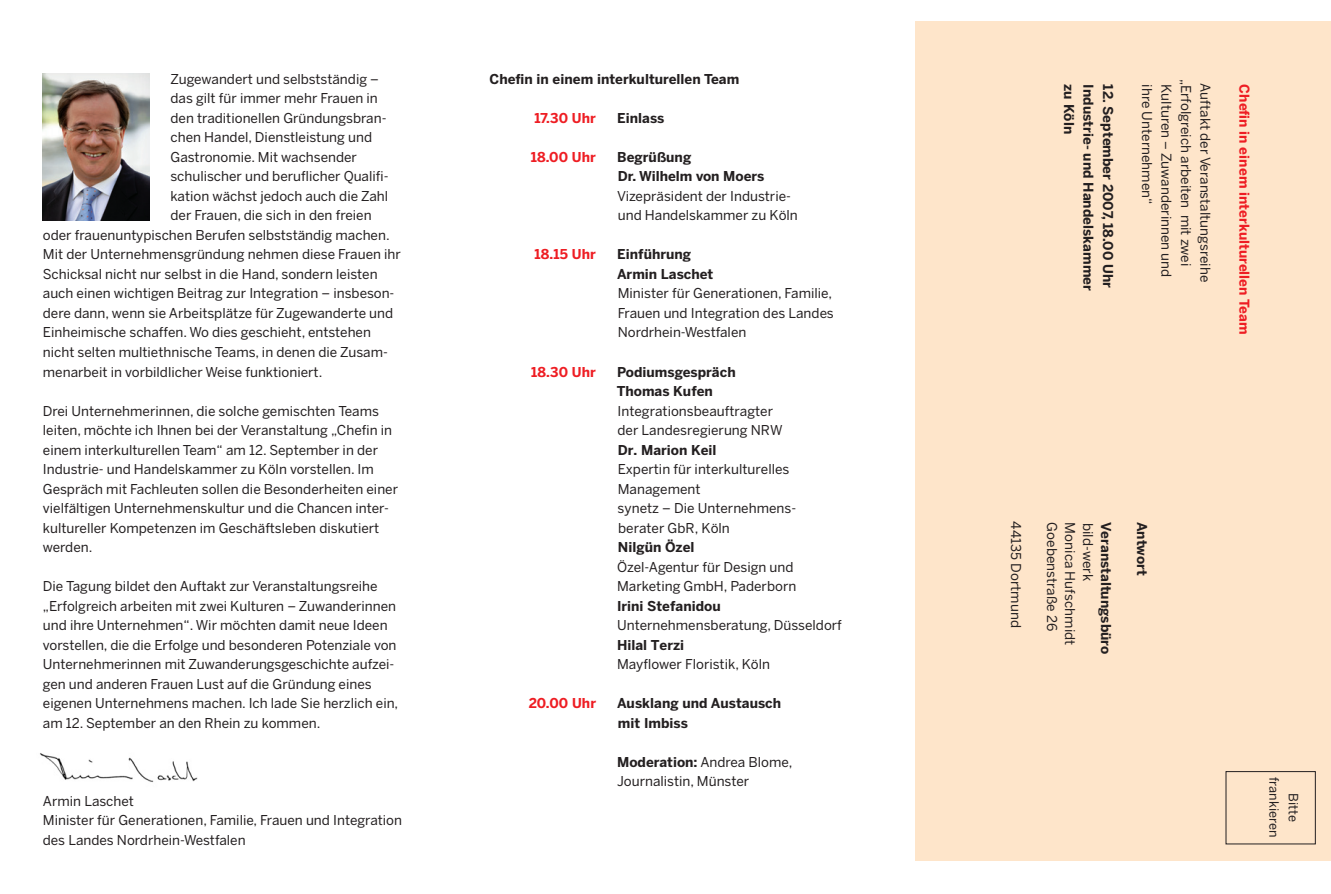
<style>
.page{position:relative;width:1331px;height:894px;background:#fff}
.page>*{position:absolute;margin:0;border:0;box-sizing:border-box;transform-origin:0 0}
.fliesstext{font:13.5px/19.5px "Benton Sans";color:#231f20}
.Absatzformat_3{font:13.5px/19.5px "Benton Sans";color:#231f20}
.Hervorhebungen{font:700 13.5px/19.5px "Benton Sans";letter-spacing:.005em;color:#231f20}
.fliesstext-2{font:700 13.5px/19.5px "Benton Sans";letter-spacing:.005em;color:#231f20}
.Hervorhebungen-2{font:700 13.5px "Benton Sans";letter-spacing:.005em;color:#ee1d23}
.Absatzformat_3-2{font:700 13.5px "Benton Sans";letter-spacing:.005em;color:#ee1d23}
.fliesstext-3{font:700 13.5px "Benton Sans";letter-spacing:.005em;color:#ee1d23}
.Absatzformat_3-3{font:700 13.5px "Benton Sans";letter-spacing:.005em;color:#231f20}
.fliesstext-4{font:12.75px "Benton Sans";letter-spacing:.005em;color:#231f20}
.s1{font-weight:700}
</style>
<div class="page">
<img style="left:40px;top:753px;width:158px;height:30px">
<img style="left:43px;top:74px;width:106px;height:146px">
<div style="left:915px;top:22px;width:415px;height:838px;background:#fee5ca"></div>
<p class="fliesstext" style="left:170px;top:69px;width:220px">Zugewandert und selbstständig – das gilt für immer mehr Frauen in den traditionellen Gründungsbran&shy;chen Handel, Dienstleistung und Gastronomie. Mit wachsender schulischer und beruflicher Qualifi&shy;kation wächst jedoch auch die Zahl der Frauen, die sich in den freien</p>
<p class="fliesstext" style="left:43px;top:225px;width:348px">oder frauenuntypischen Berufen selbstständig machen.</p>
<p class="fliesstext" style="left:43px;top:244px;width:359px">Mit der Unternehmensgründung nehmen diese Frauen ihr Schicksal nicht nur selbst in die Hand, sondern leisten auch einen wichtigen Beitrag zur Integration – insbeson&shy;dere dann, wenn sie Arbeitsplätze für Zugewanderte und Einheimische schaffen. Wo dies geschieht, entstehen nicht selten multiethnische Teams, in denen die Zusam&shy;menarbeit in vorbildlicher Weise funktioniert.</p>
<p class="fliesstext" style="left:43px;top:400px;width:357px">Drei Unternehmerinnen, die solche gemischten Teams leiten, möchte ich Ihnen bei der Veranstaltung „Chefin in einem interkulturellen Team“ am 12. September in der Industrie- und Handelskammer zu Köln vorstellen. Im Gespräch mit Fachleuten sollen die Besonderheiten einer vielfältigen Unternehmenskultur und die Chancen inter&shy;kultureller Kompetenzen im Geschäftsleben diskutiert werden.</p>
<p class="fliesstext" style="left:43px;top:576px;width:357px">Die Tagung bildet den Auftakt zur Veranstaltungsreihe „Erfolgreich arbeiten mit zwei Kulturen – Zuwanderinnen und ihre Unternehmen“. Wir möchten damit neue Ideen vorstellen, die die Erfolge und besonderen Potenziale von Unternehmerinnen mit Zuwanderungsgeschichte aufzei&shy;gen und anderen Frauen Lust auf die Gründung eines eigenen Unternehmens machen. Ich lade Sie herzlich ein, am 12. September an den Rhein zu kommen.</p>
<p class="fliesstext" style="left:43px;top:790px;width:93px">Armin Laschet</p>
<p class="fliesstext" style="left:43px;top:810px;width:361px">Minister für Generationen, Familie, Frauen und Integration</p>
<p class="fliesstext" style="left:43px;top:829px;width:204px">des Landes Nordrhein-Westfalen</p>
<p class="Hervorhebungen" style="left:489px;top:69px;width:251px">Chefin in einem interkulturellen Team</p>
<p class="Absatzformat_3-2" style="left:534px;top:110px;width:63px">17.30 Uhr</p>
<p class="Absatzformat_3-3" style="left:617px;top:110px;width:49px">Einlass</p>
<p class="Absatzformat_3-2" style="left:531px;top:149px;width:67px">18.00 Uhr</p>
<p class="Absatzformat_3" style="left:617px;top:147px;width:182px"><span class="s1">Begrüßung<br>Dr. Wilhelm von Moers<br></span>Vizepräsident der Industrie&shy;und Handelskammer zu Köln</p>
<p class="Absatzformat_3-2" style="left:534px;top:246px;width:63px">18.15 Uhr</p>
<p class="Absatzformat_3" style="left:617px;top:244px;width:218px"><span class="s1">Einführung<br>Armin Laschet<br></span>Minister für Generationen, Familie,<br>Frauen und Integration des Landes<br>Nordrhein-Westfalen</p>
<p class="Absatzformat_3-2" style="left:531px;top:363px;width:66px">18.30 Uhr</p>
<p class="Absatzformat_3" style="left:616px;top:361px;width:181px"><span class="s1">Podiumsgespräch<br>Thomas Kufen<br></span>Integrationsbeauftragter der Landesregierung NRW<br><span class="s1">Dr. Marion Keil<br></span>Expertin für interkulturelles<br>Management<br>synetz – Die Unternehmens&shy;berater GbR, Köln<br><span class="s1">Nilgün Özel</span></p>
<p class="fliesstext" style="left:617px;top:556px;width:181px">Özel-Agentur für Design und<br>Marketing GmbH, Paderborn</p>
<p class="fliesstext-2" style="left:617px;top:595px;width:105px">Irini Stefanidou</p>
<p class="fliesstext" style="left:617px;top:615px;width:226px">Unternehmensberatung, Düsseldorf<br><span class="s1">Hilal Terzi<br></span>Mayflower Floristik, Köln</p>
<p class="fliesstext-3" style="left:528px;top:695px;width:69px">20.00 Uhr</p>
<p class="fliesstext-2" style="left:617px;top:693px;width:165px">Ausklang und Austausch mit Imbiss</p>
<p class="fliesstext" style="left:617px;top:751px;width:177px"><span class="s1">Moderation:</span> Andrea Blome,<br>Journalistin, Münster</p>
<p class="Hervorhebungen" style="left:1098px;top:84px;width:208px;rotate:90deg">Industrie- und Handelskammer zu Köln</p>
<p class="Hervorhebungen" style="left:1117px;top:84px;width:205px;rotate:90deg">12. September 2007, 18.00 Uhr</p>
<p class="fliesstext" style="left:1156px;top:84px;width:121px;rotate:90deg">ihre Unternehmen“</p>
<p class="fliesstext" style="left:1195px;top:79px;width:189px;rotate:90deg">„Erfolgreich arbeiten mit zwei</p>
<p class="fliesstext" style="left:1215px;top:83px;width:200px;rotate:90deg">Auftakt der Veranstaltungsreihe</p>
<p class="fliesstext" style="left:1176px;top:84px;width:194px;rotate:90deg">Kulturen – Zuwanderinnen und</p>
<p class="Hervorhebungen-2" style="left:1252px;top:84px;width:251px;rotate:90deg">Chefin in einem interkulturellen Team</p>
<p class="fliesstext" style="left:1025px;top:521px;width:108px;rotate:90deg">44135 Dortmund</p>
<p class="fliesstext" style="left:1079px;top:522px;width:124px;rotate:90deg">Monica Hufschmidt</p>
<p class="fliesstext" style="left:1097px;top:522px;width:60px;rotate:90deg">bild-werk</p>
<p class="Hervorhebungen" style="left:1115px;top:521px;width:134px;rotate:90deg">Veranstaltungsbüro</p>
<p class="Hervorhebungen" style="left:1151px;top:521px;width:55px;rotate:90deg">Antwort</p>
<p class="fliesstext" style="left:1061px;top:522px;width:111px;rotate:90deg">Goebenstraße 26</p>
<p class="fliesstext-4" style="left:1281px;top:776px;width:62px;rotate:90deg">frankieren</p>
<p class="fliesstext-4" style="left:1300px;top:792px;width:30px;rotate:90deg">Bitte</p>
</div>
